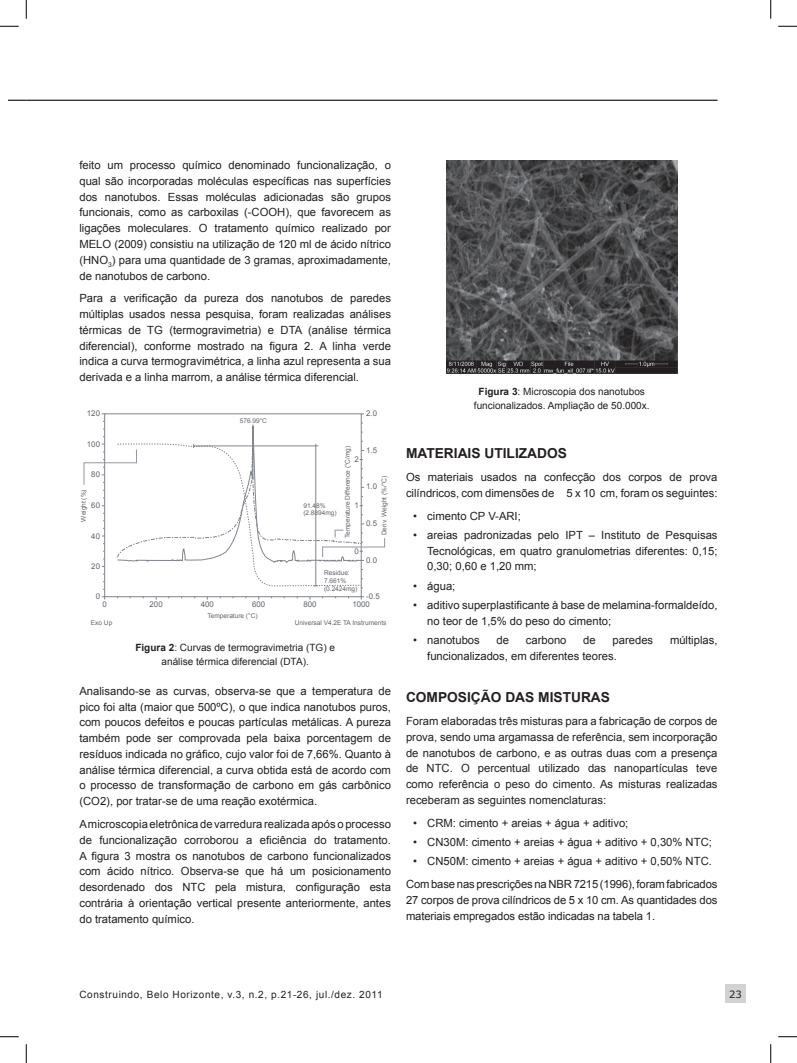
<style>
.page{position:relative;width:797px;height:1063px;background:#fff}
.page>*{position:absolute;margin:0;border:0;box-sizing:border-box;transform-origin:0 0}
.t1{font:700 13.75px "Arial";color:#231f20}
.t2{font:11.25px/15.8px "Arial";color:#231f20;text-align:justify}
.t3{font:10px/14px "Arial";color:#231f20;text-align:center}
.t4{font:10px "Arial";letter-spacing:.06em;color:#231f20}
.t5{font:10px "Verdana";color:#231f20}
.t6{font:7.88px "Arial";color:#616569}
.t7{font:6.5px/7.9px "Arial";letter-spacing:-.005em;color:#616569}
.s1{font-weight:700}
</style>
<div class="page">
<svg style="left:9px;top:100px;width:17px;height:1px"></svg>
<div style="left:725px;top:984px;width:20px;height:19px;background:#d1d2d4"></div>
<hr style="left:26px;top:100px;width:691px;height:1px;background:#231f20">
<svg style="left:117px;top:590px;width:245px;height:10px"></svg>
<div style="left:104px;top:413px;width:257px;height:184px;border:1px solid #81848b"></div>
<svg style="left:84px;top:421px;width:301px;height:169px"></svg>
<img style="left:446px;top:161px;width:231px;height:212px">
<svg style="left:0;top:25px;width:19px;height:2px"></svg>
<svg style="left:778px;top:25px;width:19px;height:2px"></svg>
<svg style="left:0;top:1036px;width:19px;height:1px"></svg>
<svg style="left:778px;top:1036px;width:19px;height:1px"></svg>
<svg style="left:25px;top:0;width:2px;height:19px"></svg>
<svg style="left:25px;top:1044px;width:2px;height:18px"></svg>
<svg style="left:770px;top:0;width:1px;height:19px"></svg>
<svg style="left:770px;top:1044px;width:1px;height:18px"></svg>
<p class="t2" style="left:79px;top:157px;width:313px">feito um processo químico denominado funcionalização, o qual são incorporadas moléculas específicas nas superfícies dos nanotubos. Essas moléculas adicionadas são grupos funcionais, como as carboxilas (-COOH), que favorecem as ligações moleculares. O tratamento químico realizado por MELO (2009) consistiu na utilização de 120 ml de ácido nítrico (HNO<sub>3</sub>) para uma quantidade de 3 gramas, aproximadamente, de nanotubos de carbono.</p>
<p class="t2" style="left:79px;top:290px;width:313px">Para a verificação da pureza dos nanotubos de paredes múltiplas usados nessa pesquisa, foram realizadas análises térmicas de TG (termogravimetria) e DTA (análise térmica diferencial), conforme mostrado na figura 2. A linha verde indica a curva termogravimétrica, a linha azul representa a sua derivada e a linha marrom, a análise térmica diferencial.</p>
<p class="t6" style="left:87px;top:408px;width:15px">120</p>
<p class="t6" style="left:87px;top:438px;width:15px">100</p>
<p class="t6" style="left:91px;top:469px;width:10px">80</p>
<p class="t6" style="left:91px;top:500px;width:10px">60</p>
<p class="t6" style="left:91px;top:530px;width:10px">40</p>
<p class="t6" style="left:91px;top:561px;width:10px">20</p>
<p class="t6" style="left:96px;top:591px;width:6px">0</p>
<p class="t6" style="left:102px;top:599px;width:6px">0</p>
<p class="t6" style="left:150px;top:599px;width:15px">200</p>
<p class="t6" style="left:201px;top:599px;width:15px">400</p>
<p class="t6" style="left:252px;top:599px;width:15px">600</p>
<p class="t6" style="left:303px;top:599px;width:15px">800</p>
<p class="t6" style="left:352px;top:599px;width:19px">1000</p>
<p class="t6" style="left:366px;top:408px;width:12px">2.0</p>
<p class="t7" style="left:240px;top:417px;width:29px">576.99°C</p>
<p class="t7" style="left:343px;top:538px;width:94px;rotate:-90deg">Temperature Difference (°C/mg)</p>
<p class="t6" style="left:366px;top:445px;width:12px">1.5</p>
<p class="t6" style="left:354px;top:454px;width:6px">2</p>
<p class="t7" style="left:380px;top:535px;width:61px;rotate:-90deg">Deriv. Weight (%/°C)</p>
<p class="t6" style="left:366px;top:481px;width:12px">1.0</p>
<p class="t7" style="left:80px;top:521px;width:34px;rotate:-90deg">Weight (%)</p>
<p class="t6" style="left:354px;top:500px;width:6px">1</p>
<p class="t6" style="left:354px;top:546px;width:6px">0</p>
<p class="t7" style="left:303px;top:501px;width:35px">91.48% (2.8894mg)</p>
<p class="t6" style="left:366px;top:518px;width:12px">0.5</p>
<p class="t6" style="left:366px;top:554px;width:12px">0.0</p>
<p class="t7" style="left:324px;top:569px;width:35px">Residue:<br>7.661% (0.2424mg)</p>
<p class="t6" style="left:366px;top:591px;width:15px">-0.5</p>
<p class="t7" style="left:208px;top:611px;width:51px">Temperature (°C)</p>
<p class="t7" style="left:91px;top:618px;width:23px">Exo Up</p>
<p class="t7" style="left:295px;top:618px;width:93px">Universal V4.2E TA Instruments</p>
<p class="t3" style="left:135px;top:640px;width:201px"><span class="s1">FIGURA 2</span>: Curvas de termogravimetria (TG) e análise térmica diferencial (DTA).</p>
<p class="t2" style="left:79px;top:683px;width:313px">Analisando-se as curvas, observa-se que a temperatura de pico foi alta (maior que 500ºC), o que indica nanotubos puros, com poucos defeitos e poucas partículas metálicas. A pureza também pode ser comprovada pela baixa porcentagem de resíduos indicada no gráfico, cujo valor foi de 7,66%. Quanto à análise térmica diferencial, a curva obtida está de acordo com o processo de transformação de carbono em gás carbônico (CO2), por tratar-se de uma reação exotérmica.</p>
<p class="t2" style="left:79px;top:816px;width:313px">A microscopia eletrônica de varredura realizada após o processo de funcionalização corroborou a eficiência do tratamento.<br>A figura 3 mostra os nanotubos de carbono funcionalizados com ácido nítrico. Observa-se que há um posicionamento desordenado dos NTC pela mistura, configuração esta contrária à orientação vertical presente anteriormente, antes do tratamento químico.</p>
<p class="t3" style="left:474px;top:384px;width:177px"><span class="s1">FIGURA 3</span>: Microscopia dos nanotubos funcionalizados. Ampliação de 50.000x.</p>
<p class="t1" style="left:406px;top:444px;width:21px">MATERIAIS</p>
<p class="t1" style="left:484px;top:444px;width:10px">UTILIZADOS</p>
<p class="t2" style="left:406px;top:469px;width:313px">Os materiais usados na confecção dos corpos de prova cilíndricos, com dimensões de 5 x 10 cm, foram os seguintes:</p>
<p class="t2" style="left:413px;top:508px;width:109px">• cimento CP V-ARI;</p>
<p class="t2" style="left:427px;top:527px;width:292px;text-indent:-14px">• areias padronizadas pelo IPT – Instituto de Pesquisas Tecnológicas, em quatro granulometrias diferentes: 0,15; 0,30; 0,60 e 1,20 mm;</p>
<p class="t2" style="left:413px;top:578px;width:44px">• água;</p>
<p class="t2" style="left:427px;top:597px;width:292px;text-indent:-14px">• aditivo superplastificante à base de melamina-formaldeído, no teor de 1,5% do peso do cimento;</p>
<p class="t2" style="left:413px;top:632px;width:68px">• nanotubos</p>
<p class="t2" style="left:496px;top:632px;width:14px">de</p>
<p class="t2" style="left:526px;top:632px;width:42px">carbono</p>
<p class="t2" style="left:583px;top:632px;width:14px">de</p>
<p class="t2" style="left:612px;top:632px;width:42px">paredes</p>
<p class="t2" style="left:670px;top:632px;width:49px">múltiplas,</p>
<p class="t2" style="left:427px;top:648px;width:191px">funcionalizados, em diferentes teores.</p>
<p class="t1" style="left:406px;top:688px;width:21px">COMPOSIÇÃO</p>
<p class="t1" style="left:505px;top:688px;width:11px">DAS</p>
<p class="t1" style="left:538px;top:688px;width:21px">MISTURAS</p>
<p class="t2" style="left:406px;top:713px;width:313px">Foram elaboradas três misturas para a fabricação de corpos de prova, sendo uma argamassa de referência, sem incorporação de nanotubos de carbono, e as outras duas com a presença de NTC. O percentual utilizado das nanopartículas teve como referência o peso do cimento. As misturas realizadas receberam as seguintes nomenclaturas:</p>
<p class="t2" style="left:413px;top:815px;width:217px">• CRM: cimento + areias + água + aditivo;</p>
<p class="t2" style="left:413px;top:834px;width:300px">• CN30M: cimento + areias + água + aditivo + 0,30% NTC;</p>
<p class="t2" style="left:406px;top:850px;width:313px;line-height:22.9px;text-align:center">• CN50M: cimento + areias + água + aditivo + 0,50% NTC.<br>Com base nas prescrições na NBR 7215 (1996), foram fabricados</p>
<p class="t2" style="left:406px;top:892px;width:313px">27 corpos de prova cilíndricos de 5 x 10 cm. As quantidades dos materiais empregados estão indicadas na tabela 1.</p>
<p class="t4" style="left:79px;top:987px;width:305px">Construindo, Belo Horizonte, v.3, n.2, p.21-26, jul./dez. 2011</p>
<p class="t5" style="left:729px;top:987px;width:14px">23</p>
</div>
